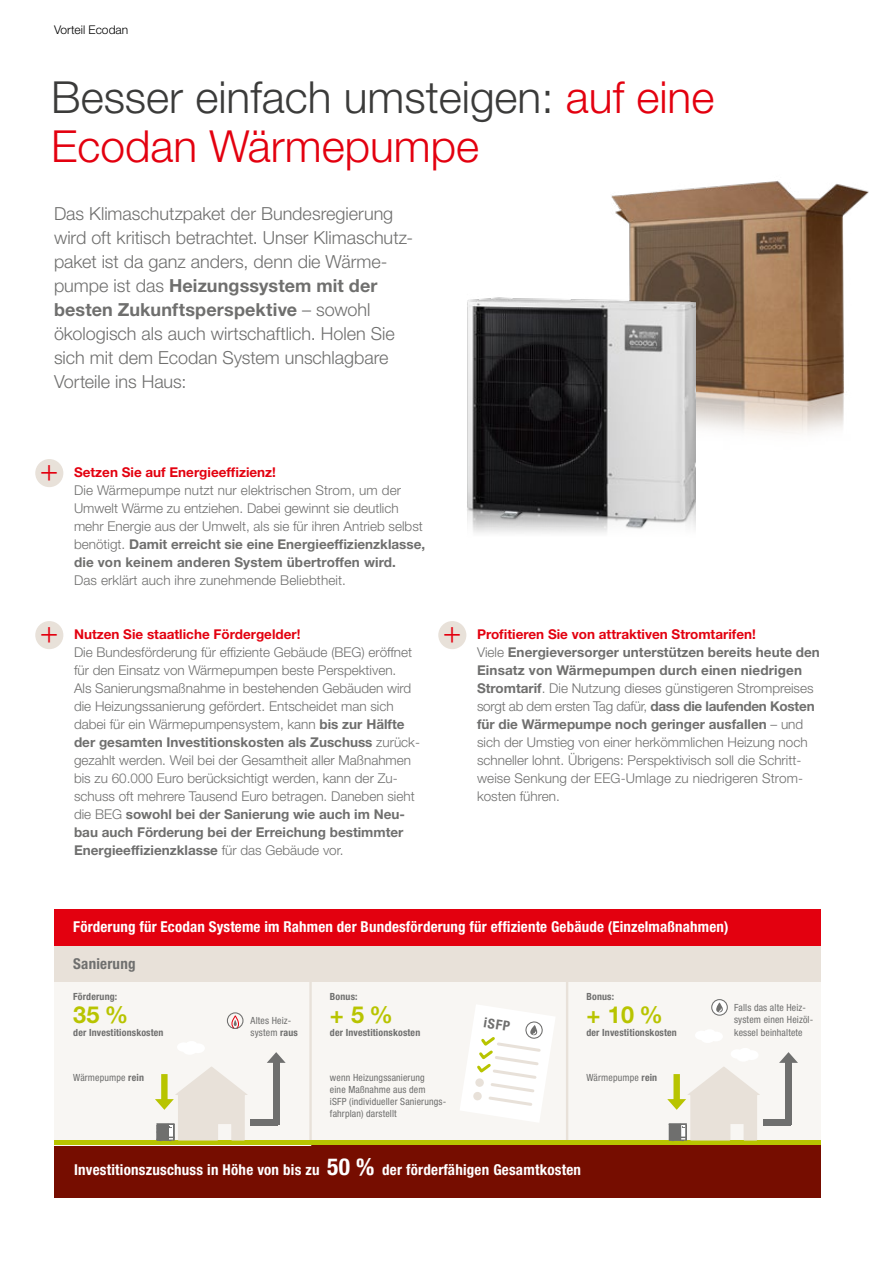
<style>
.page{position:relative;width:893px;height:1263px;background:#fff}
.page>*{position:absolute;margin:0;border:0;box-sizing:border-box;transform-origin:0 0}
.t1{font:300 44.25px/49.2px "Helvetica Neue LT Pro";color:#3b3b3a}
.t2{font:700 23.4px "Helvetica Neue LT Pro";color:#b8c400}
.t3{font:300 18px/24px "Helvetica Neue LT Pro";color:#6f6f6e}
.t4{font:700 condensed 15px "Helvetica Neue LT Pro";letter-spacing:.01em;color:#fff}
.t5{font:700 condensed 15px "Helvetica Neue LT Pro";letter-spacing:.015em;color:#6f6f6e}
.t6{font:700 condensed 13.8px "Helvetica Neue LT Pro";color:#6f6f6e}
.t7{font:300 13.5px/18px "Helvetica Neue LT Pro";color:#6f6f6e}
.t8{font:700 13.5px "Helvetica Neue LT Pro";color:#e3000f}
.t9{font:300 12px "Helvetica Neue LT Pro";color:#000}
.t10{font:condensed 9.9px/12.1px "Helvetica Neue LT Pro";letter-spacing:.015em;color:#6f6f6e}
.t11{font:700 condensed 9.9px "Helvetica Neue LT Pro";letter-spacing:.015em;color:#6f6f6e}
.s1{color:#e3000f}
.s2{font-weight:700}
.s3{font-weight:700;color:#e3000f}
.s4{font-size:23.4px}
</style>
<div class="page">
<img style="left:611px;top:181px;width:258px;height:347px">
<img style="left:467px;top:267px;width:228px;height:266px">
<div style="left:35px;top:459px;width:28px;height:28px;background:#e8e1d9;border-radius:50%"></div>
<div style="left:438px;top:621px;width:28px;height:28px;background:#e8e1d9;border-radius:50%"></div>
<div style="left:35px;top:621px;width:28px;height:28px;background:#e8e1d9;border-radius:50%"></div>
<div style="left:567px;top:982px;width:254px;height:163px;background:#f8f6f3"></div>
<div style="left:311px;top:982px;width:256px;height:163px;background:#f8f6f3"></div>
<hr style="left:566px;top:982px;width:2px;height:163px;background:#e8e1d9">
<div style="left:54px;top:945px;width:767px;height:36px;background:#e8e1d9"></div>
<div style="left:54px;top:909px;width:767px;height:36px;background:#e3000f"></div>
<svg style="left:712px;top:999px;width:15px;height:16px"></svg>
<div style="left:711px;top:999px;width:17px;height:17px;border:1px solid #6f6f6e;border-radius:50%"></div>
<svg style="left:713px;top:1002px;width:13px;height:10px"></svg>
<div style="left:54px;top:1145px;width:767px;height:52px;background:#760d00"></div>
<div style="left:54px;top:982px;width:257px;height:163px;background:#f8f6f3"></div>
<hr style="left:309px;top:982px;width:3px;height:163px;background:#e8e1d9">
<div style="left:54px;top:1140px;width:767px;height:5px;background:#b8c400"></div>
<div style="left:273px;top:1062px;width:6px;height:63px;background:#6f6f6e"></div>
<div style="left:250px;top:1119px;width:28px;height:6px;background:#6f6f6e"></div>
<svg style="left:267px;top:1052px;width:19px;height:11px"></svg>
<svg style="left:177px;top:1041px;width:27px;height:13px"></svg>
<svg style="left:155px;top:1067px;width:92px;height:74px"></svg>
<div style="left:785px;top:1062px;width:7px;height:63px;background:#6f6f6e"></div>
<div style="left:763px;top:1119px;width:27px;height:6px;background:#6f6f6e"></div>
<svg style="left:779px;top:1052px;width:19px;height:11px"></svg>
<svg style="left:667px;top:1030px;width:93px;height:111px"></svg>
<svg style="left:460px;top:1005px;width:95px;height:117px"></svg>
<svg style="left:230px;top:1016px;width:9px;height:13px"></svg>
<div style="left:227px;top:1012px;width:16px;height:17px;border:1px solid #6f6f6e;border-radius:50%"></div>
<p class="t9" style="left:54px;top:22px;width:76px">Vorteil Ecodan</p>
<h1 class="t1" style="left:51px;top:71px;width:665px">Besser einfach umsteigen: <span class="s1">auf eine<br>Ecodan Wärmepumpe</span></h1>
<p class="t3" style="left:54px;top:201px;width:361px">Das Klimaschutzpaket der Bundesregierung wird oft kritisch betrachtet. Unser Klimaschutz&shy;paket ist da ganz anders, denn die Wärme&shy;pumpe ist das <span class="s2">Heizungssystem mit der besten Zukunftsperspektive</span> – sowohl ökologisch als auch wirtschaftlich. Holen Sie sich mit dem Ecodan System unschlagbare Vorteile ins Haus:</p>
<p class="t8" style="left:74px;top:464px;width:204px">Setzen Sie auf Energieeffizienz!</p>
<p class="t7" style="left:74px;top:481px;width:353px">Die Wärmepumpe nutzt nur elektrischen Strom, um der Umwelt Wärme zu entziehen. Dabei gewinnt sie deutlich mehr Energie aus der Umwelt, als sie für ihren Antrieb selbst benötigt. <span class="s2">Damit erreicht sie eine Energieeffizienzklasse, die von keinem anderen System übertroffen wird.</span></p>
<p class="t7" style="left:74px;top:571px;width:274px">Das erklärt auch ihre zunehmende Beliebtheit.</p>
<p class="t8" style="left:74px;top:626px;width:228px">Nutzen Sie staatliche Fördergelder!</p>
<p class="t7" style="left:74px;top:643px;width:347px">Die Bundesförderung für effiziente Gebäude (BEG) eröffnet für den Einsatz von Wärmepumpen beste Perspektiven.<br>Als Sanierungsmaßnahme in bestehenden Gebäuden wird die Heizungssanierung gefördert. Entscheidet man sich dabei für ein Wärmepumpensystem, kann <span class="s2">bis zur Hälfte der gesamten Investitionskosten als Zuschuss</span> zurück&shy;gezahlt werden. Weil bei der Gesamtheit aller Maßnahmen bis zu 60.000 Euro berücksichtigt werden, kann der Zu&shy;schuss oft mehrere Tausend Euro betragen. Daneben sieht die BEG <span class="s2">sowohl bei der Sanierung wie auch im Neu&shy;bau auch Förderung bei der Erreichung bestimmter Energieeffizienzklasse</span> für das Gebäude vor.</p>
<p class="t7" style="left:477px;top:625px;width:344px"><span class="s3">Profitieren Sie von attraktiven Stromtarifen!<br></span>Viele <span class="s2">Energieversorger unterstützen bereits heute den Einsatz von Wärmepumpen durch einen niedrigen Stromtarif</span>. Die Nutzung dieses günstigeren Strompreises sorgt ab dem ersten Tag dafür, <span class="s2">dass die laufenden Kosten für die Wärmepumpe noch geringer ausfallen</span> – und sich der Umstieg von einer herkömmlichen Heizung noch schneller lohnt. Übrigens: Perspektivisch soll die Schritt&shy;weise Senkung der EEG-Umlage zu niedrigeren Strom&shy;kosten führen.</p>
<p class="t4" style="left:73px;top:917px;width:657px">Förderung für Ecodan Systeme im Rahmen der Bundesförderung für effiziente Gebäude (Einzelmaßnahmen)</p>
<p class="t5" style="left:73px;top:954px;width:64px">Sanierung</p>
<p class="t11" style="left:73px;top:990px;width:45px">Förderung:</p>
<p class="t11" style="left:330px;top:990px;width:29px">Bonus:</p>
<p class="t11" style="left:586px;top:990px;width:29px">Bonus:</p>
<h2 class="t2" style="left:73px;top:1000px;width:57px">35 %</h2>
<p class="t10" style="left:251px;top:1014px;width:42px">Altes Heiz-</p>
<p class="t11" style="left:73px;top:1026px;width:92px">der Investitionskosten</p>
<p class="t10" style="left:251px;top:1026px;width:49px">system <span class="s2">raus</span></p>
<h2 class="t2" style="left:330px;top:1000px;width:64px">+ 5 %</h2>
<p class="t11" style="left:330px;top:1026px;width:92px">der Investitionskosten</p>
<p class="t6" style="left:485px;top:1014px;width:28px;rotate:9deg">iSFP</p>
<h2 class="t2" style="left:586px;top:1000px;width:78px">+ 10 %</h2>
<p class="t11" style="left:586px;top:1026px;width:92px">der Investitionskosten</p>
<p class="t10" style="left:73px;top:1071px;width:72px">Wärmepumpe <span class="s2">rein</span></p>
<p class="t10" style="left:330px;top:1071px;width:118px">wenn Heizungssanierung<br>eine Maßnahme aus dem<br>iSFP (individueller Sanierungs&shy;fahrplan) darstellt</p>
<p class="t10" style="left:586px;top:1071px;width:72px">Wärmepumpe <span class="s2">rein</span></p>
<p class="t4" style="left:74px;top:1161px;width:508px">Investitionszuschuss in Höhe von bis zu <span class="s4">50 %</span> der förderfähigen Gesamtkosten</p>
<p class="t10" style="left:734px;top:1000px;width:81px;line-height:12.8px">Falls das alte Heiz&shy;system einen Heizöl&shy;kessel beinhaltete</p>
</div>
